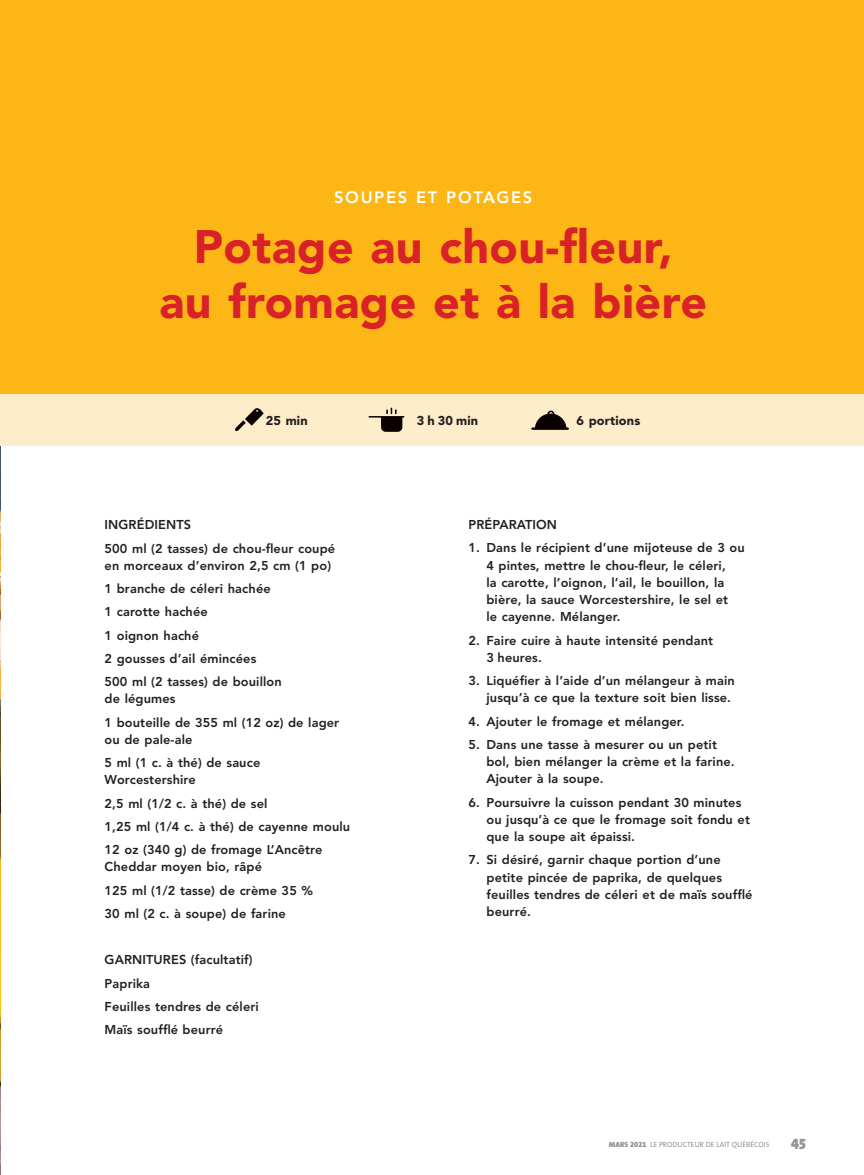
<style>
.page{position:relative;width:864px;height:1175px;background:#fff}
.page>*{position:absolute;margin:0;border:0;box-sizing:border-box;transform-origin:0 0}
.t1{font:900 46.5px/55.5px "Avenir";letter-spacing:.01em;color:#d92128;text-align:center}
.t2{font:800 16.5px "Avenir";letter-spacing:.1em;color:#fff}
.t3{font:15px "The Mix Black Caps";color:#939598}
.t4{font:800 12.75px/23.2px "Avenir";letter-spacing:.01em;color:#231f20}
.t5{font:900 12.75px "Avenir";letter-spacing:.01em;color:#231f20}
.t6{font:7.5px "The Sans";color:#939598}
.s1{font-weight:900}
.s2{font-family:"The Sans Black Expert"}
</style>
<div class="page">
<img style="left:0;top:446px;width:1px;height:728px">
<div style="left:0;top:394px;width:863px;height:52px;background:#feedcb"></div>
<div style="left:0;top:0;width:863px;height:394px;background:#fcb615"></div>
<svg style="left:235px;top:408px;width:28px;height:23px"></svg>
<hr style="left:531px;top:427px;width:37px;height:3px;background:#0a0002">
<svg style="left:534px;top:413px;width:32px;height:15px"></svg>
<div style="left:547px;top:411px;width:7px;height:13px;border:2px solid #0a0002;border-radius:3px"></div>
<svg style="left:368px;top:408px;width:36px;height:24px"></svg>
<p class="t2" style="left:334px;top:190px;width:200px">SOUPES ET POTAGES</p>
<h1 class="t1" style="left:159px;top:223px;width:549px">Potage au chou-fleur,<br>au fromage et à la bière</h1>
<p class="t5" style="left:266px;top:415px;width:43px">25 min</p>
<p class="t5" style="left:416px;top:415px;width:63px">3 h 30 min</p>
<p class="t5" style="left:576px;top:415px;width:65px">6 portions</p>
<p class="t4" style="left:105px;top:514px;width:232px">INGRÉDIENTS<br>500 ml (2 tasses) de chou-fleur coupé</p>
<p class="t4" style="left:105px;top:555px;width:228px">en morceaux d’environ 2,5 cm (1 po)<br>1 branche de céleri hachée<br>1 carotte hachée<br>1 oignon haché<br>2 gousses d’ail émincées<br>500 ml (2 tasses) de bouillon</p>
<p class="t4" style="left:105px;top:688px;width:236px">de légumes<br>1 bouteille de 355 ml (12 oz) de lager</p>
<p class="t4" style="left:105px;top:729px;width:157px">ou de pale-ale<br>5 ml (1 c. à thé) de sauce</p>
<p class="t4" style="left:105px;top:769px;width:247px">Worcestershire<br>2,5 ml (1/2 c. à thé) de sel<br>1,25 ml (1/4 c. à thé) de cayenne moulu<br>12 oz (340 g) de fromage L’Ancêtre</p>
<p class="t4" style="left:105px;top:856px;width:210px">Cheddar moyen bio, râpé<br>125 ml (1/2 tasse) de crème 35 %<br>30 ml (2 c. à soupe) de farine</p>
<p class="t4" style="left:105px;top:949px;width:156px">GARNITURES (facultatif)<br>Paprika<br>Feuilles tendres de céleri<br>Maïs soufflé beurré</p>
<p class="t4" style="left:468px;top:514px;width:90px">PRÉPARATION</p>
<p class="t4" style="left:486px;top:540px;width:260px;line-height:17.2px;text-indent:-18px">1. Dans le récipient d’une mijoteuse de 3 ou 4 pintes, mettre le chou-fleur, le céleri,<br>la carotte, l’oignon, l’ail, le bouillon, la bière, la sauce Worcestershire, le sel et<br>le cayenne. Mélanger.</p>
<p class="t4" style="left:486px;top:633px;width:228px;line-height:17.2px;text-indent:-18px">2. Faire cuire à haute intensité pendant<br>3 heures.</p>
<p class="t4" style="left:468px;top:673px;width:268px;line-height:17.2px;text-align:right">3. Liquéfier à l’aide d’un mélangeur à main jusqu’à ce que la texture soit bien lisse.</p>
<p class="t4" style="left:468px;top:711px;width:218px">4. Ajouter le fromage et mélanger.</p>
<p class="t4" style="left:486px;top:737px;width:250px;line-height:17.2px;text-indent:-18px">5. Dans une tasse à mesurer ou un petit bol, bien mélanger la crème et la farine.<br>Ajouter à la soupe.</p>
<p class="t4" style="left:486px;top:795px;width:265px;line-height:17.2px;text-indent:-18px">6. Poursuivre la cuisson pendant 30 minutes ou jusqu’à ce que le fromage soit fondu et que la soupe ait épaissi.</p>
<p class="t4" style="left:486px;top:852px;width:267px;line-height:17.2px;text-indent:-18px">7. Si désiré, garnir chaque portion d’une petite pincée de paprika, de quelques feuilles tendres de céleri et de maïs soufflé beurré.</p>
<p class="t6" style="left:608px;top:1142px;width:162px"><span class="s1">MARS</span> <span class="s2">2021</span> LE PRODUCTEUR DE LAIT QUÉBÉCOIS</p>
<p class="t3" style="left:790px;top:1139px;width:17px">45</p>
</div>
